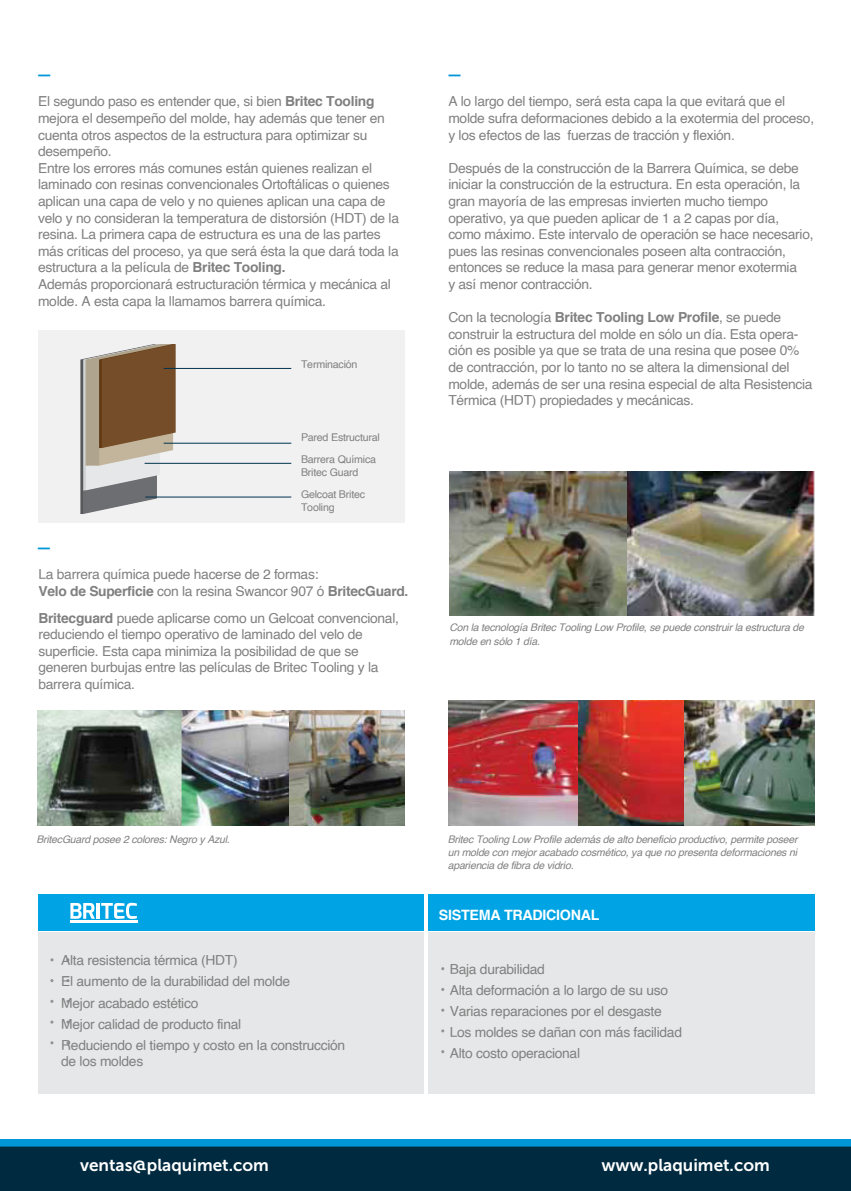
<style>
.page{position:relative;width:851px;height:1191px;background:#fff}
.page>*{position:absolute;margin:0;border:0;box-sizing:border-box;transform-origin:0 0}
.t1{font:17.1px "Museo Sans 700";color:#fff}
.t2{font:700 15.75px "Helvetica";color:#0096d8}
.t3{font:700 14.25px "Helvetica";letter-spacing:-.02em;color:#fff}
.t4{font:13.8px/16.6px "Helvetica";letter-spacing:-.02em;color:#808080}
.t5{font:10.65px/22.2px "Helvetica";letter-spacing:-.02em;color:#808080}
.t6{font:italic 10.5px/13.2px "Helvetica";letter-spacing:-.02em;color:#808080;text-align:justify}
.s1{font-weight:700}
</style>
<div class="page">
<div style="left:0;top:1146px;width:850px;height:45px;background:#002a40"></div>
<div style="left:0;top:1139px;width:850px;height:7px;background:#0096d8"></div>
<div style="left:427px;top:894px;width:387px;height:37px;background:#00a4e4"></div>
<div style="left:38px;top:894px;width:385px;height:37px;background:#00a4e4"></div>
<div style="left:38px;top:932px;width:385px;height:161px;background:#e6e7e8"></div>
<div style="left:427px;top:932px;width:387px;height:161px;background:#e6e7e8"></div>
<hr style="left:70px;top:920px;width:67px;height:3px;background:#fff">
<svg style="left:70px;top:903px;width:25px;height:15px"></svg>
<hr style="left:96px;top:903px;width:3px;height:15px;background:#fff">
<svg style="left:101px;top:902px;width:36px;height:17px"></svg>
<div style="left:38px;top:330px;width:367px;height:192px;background:#f1f1f2"></div>
<svg style="left:80px;top:344px;width:96px;height:170px"></svg>
<hr style="left:164px;top:368px;width:127px;height:1px;background:#00334e">
<hr style="left:164px;top:443px;width:127px;height:1px;background:#00334e">
<hr style="left:144px;top:463px;width:147px;height:1px;background:#00334e">
<hr style="left:145px;top:497px;width:146px;height:1px;background:#00334e">
<img style="left:626px;top:472px;width:188px;height:143px">
<img style="left:449px;top:472px;width:177px;height:143px">
<img style="left:448px;top:700px;width:130px;height:125px">
<img style="left:578px;top:700px;width:106px;height:125px">
<img style="left:684px;top:700px;width:130px;height:125px">
<img style="left:38px;top:710px;width:144px;height:115px">
<img style="left:182px;top:710px;width:108px;height:115px">
<img style="left:290px;top:710px;width:114px;height:115px">
<p class="t2" style="left:37px;top:62px;width:17px">—</p>
<p class="t2" style="left:447px;top:62px;width:17px">—</p>
<p class="t4" style="left:38px;top:94px;width:362px">El segundo paso es entender que, si bien <span class="s1">Britec Tooling </span>mejora el desempeño del molde, hay además que tener en cuenta otros aspectos de la estructura para optimizar su desempeño.<br>Entre los errores más comunes están quienes realizan el laminado con resinas convencionales Ortoftálicas o quienes aplican una capa de velo y no quienes aplican una capa de velo y no consideran la temperatura de distorsión (HDT) de la resina. La primera capa de estructura es una de las partes más críticas del proceso, ya que será ésta la que dará toda la estructura a la película de <span class="s1">Britec Tooling.<br></span>Además proporcionará estructuración térmica y mecánica al molde. A esta capa la llamamos barrera química.</p>
<p class="t5" style="left:301px;top:353px;width:58px">Terminación</p>
<p class="t5" style="left:301px;top:426px;width:80px">Pared Estructural<br>Barrera Química</p>
<p class="t5" style="left:301px;top:461px;width:66px">Britec Guard<br>Gelcoat Britec</p>
<p class="t5" style="left:301px;top:496px;width:35px">Tooling</p>
<p class="t2" style="left:36px;top:535px;width:17px">—</p>
<p class="t4" style="left:38px;top:566px;width:371px">La barrera química puede hacerse de 2 formas:<br><span class="s1">Velo de Superficie</span> con la resina Swancor 907 ó <span class="s1">BritecGuard.</span></p>
<p class="t4" style="left:38px;top:610px;width:362px"><span class="s1">Britecguard</span> puede aplicarse como un Gelcoat convencional, reduciendo el tiempo operativo de laminado del velo de superficie. Esta capa minimiza la posibilidad de que se generen burbujas entre las películas de Britec Tooling y la barrera química.</p>
<p class="t4" style="left:448px;top:94px;width:367px">A lo largo del tiempo, será esta capa la que evitará que el molde sufra deformaciones debido a la exotermia del proceso, y los efectos de las fuerzas de tracción y flexión.</p>
<p class="t4" style="left:448px;top:160px;width:367px">Después de la construcción de la Barrera Química, se debe iniciar la construcción de la estructura. En esta operación, la gran mayoría de las empresas invierten mucho tiempo operativo, ya que pueden aplicar de 1 a 2 capas por día, como máximo. Este intervalo de operación se hace necesario, pues las resinas convencionales poseen alta contracción, entonces se reduce la masa para generar menor exotermia<br>y así menor contracción.</p>
<p class="t4" style="left:448px;top:309px;width:366px">Con la tecnología <span class="s1">Britec Tooling Low Profile</span>, se puede construir la estructura del molde en sólo un día. Esta opera&shy;ción es posible ya que se trata de una resina que posee 0% de contracción, por lo tanto no se altera la dimensional del molde, además de ser una resina especial de alta Resistencia Térmica (HDT) propiedades y mecánicas.</p>
<p class="t6" style="left:449px;top:621px;width:356px">Con la tecnología Britec Tooling Low Profile, se puede construir la estructura de molde en sólo 1 día.</p>
<p class="t6" style="left:36px;top:832px;width:195px">BritecGuard posee 2 colores: Negro y Azul.</p>
<p class="t4" style="left:61px;top:950px;width:285px;line-height:21px">Alta resistencia térmica (HDT)<br>El aumento de la durabilidad del molde<br>Mejor acabado estético<br>Mejor calidad de producto final<br>Reduciendo el tiempo y costo en la construcción</p>
<p class="t4" style="left:61px;top:1053px;width:83px">de los moldes</p>
<p class="t6" style="left:447px;top:832px;width:351px">Britec Tooling Low Profile además de alto beneficio productivo, permite poseer un molde con mejor acabado cosmético, ya que no presenta deformaciones ni apariencia de fibra de vidrio.</p>
<p class="t3" style="left:439px;top:904px;width:162px">SISTEMA TRADICIONAL</p>
<p class="t4" style="left:450px;top:958px;width:234px;line-height:21px">Baja durabilidad<br>Alta deformación a lo largo de su uso<br>Varias reparaciones por el desgaste<br>Los moldes se dañan con más facilidad<br>Alto costo operacional</p>
<p class="t1" style="left:80px;top:1156px;width:190px">ventas@plaquimet.com</p>
<p class="t1" style="left:601px;top:1156px;width:170px">www.plaquimet.com</p>
</div>
